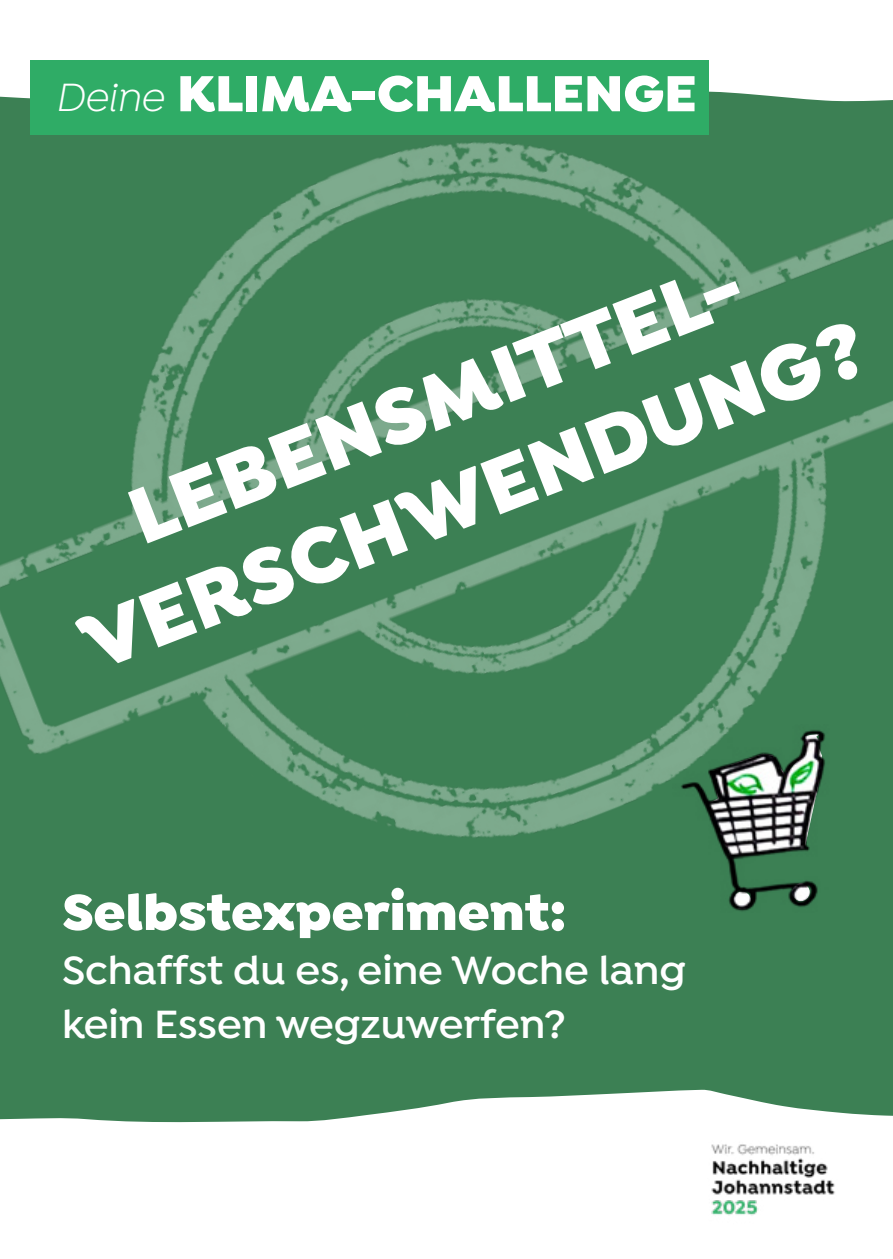
<style>
.page{position:relative;width:893px;height:1259px;background:#fff}
.page>*{position:absolute;margin:0;border:0;box-sizing:border-box;transform-origin:0 0}
.t1{font:900 84px/100.8px "Isidora";color:#fff;text-align:center}
.t2{font:900 54px "Isidora";color:#fff}
.t3{font:600 42px/54px "Isidora";color:#fff}
.s1{font-weight:400;font-style:italic;font-size:42px}
</style>
<div class="page">
<img style="left:0;top:91px;width:893px;height:1032px">
<div style="left:30px;top:60px;width:679px;height:74px;background:#2fac66"></div>
<img style="left:711px;top:1144px;width:124px;height:72px">
<p class="t2" style="left:55px;top:59px;width:643px"><span class="s1">Deine</span> KLIMA-CHALLENGE</p>
<h1 class="t1" style="left:30px;top:505px;width:837px;rotate:-21deg">LEBENSMITTEL-<br>VERSCHWENDUNG?</h1>
<p class="t2" style="left:62px;top:877px;width:506px">Selbstexperiment:</p>
<p class="t3" style="left:62px;top:945px;width:625px">Schaffst du es, eine Woche lang kein Essen wegzuwerfen?</p>
</div>
